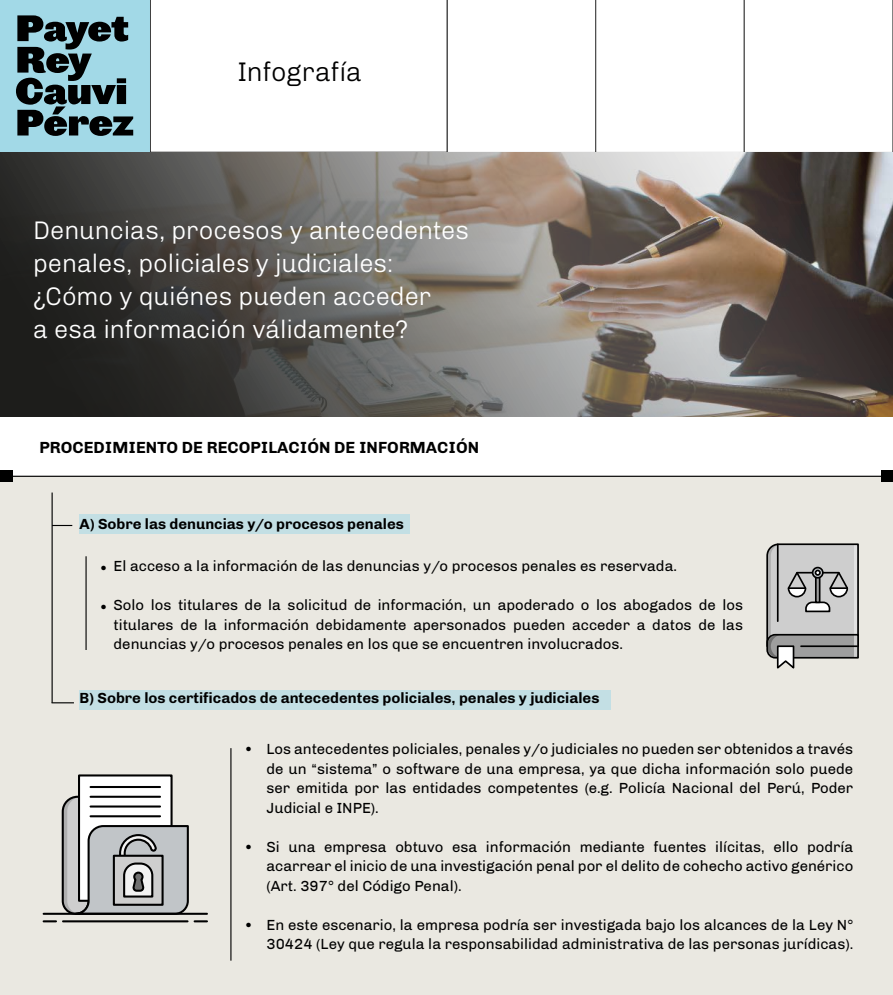
<style>
.page{position:relative;width:893px;height:995px;background:#fff}
.page>*{position:absolute;margin:0;border:0;box-sizing:border-box;transform-origin:0 0}
.t1{font:300 27px "Chivo";letter-spacing:-.015em;color:#010000}
.t2{font:300 25.5px/33px "Chivo";letter-spacing:-.005em;color:#fff}
.t3{font:700 16.5px "Chivo";color:#000}
.t4{font:15px/19.5px "Chivo";color:#000;text-align:justify}
.t5{font:700 15px "Chivo";color:#000}
</style>
<div class="page">
<div style="left:1px;top:0;width:149px;height:152px;background:#a2d9e7"></div>
<svg style="left:16px;top:15px;width:117px;height:121px"></svg>
<svg style="left:150px;top:0;width:297px;height:152px"></svg>
<svg style="left:447px;top:0;width:446px;height:152px"></svg>
<svg style="left:0;top:152px;width:893px;height:264px;background:#66605b"></svg>
<div style="left:0;top:476px;width:893px;height:519px;background:#eae8e1"></div>
<hr style="left:1px;top:475px;width:881px;height:2px;background:#000">
<div style="left:882px;top:470px;width:11px;height:12px;background:#000"></div>
<div style="left:0;top:470px;width:12px;height:12px;background:#000"></div>
<hr style="left:85px;top:556px;width:2px;height:94px;background:#000">
<hr style="left:230px;top:748px;width:1px;height:212px;background:#000">
<hr style="left:52px;top:492px;width:1px;height:211px;background:#000">
<svg style="left:53px;top:525px;width:19px;height:1px"></svg>
<div style="left:79px;top:514px;width:330px;height:20px;background:#c3dfe4"></div>
<div style="left:79px;top:690px;width:532px;height:19px;background:#c3dfe4"></div>
<svg style="left:52px;top:702px;width:22px;height:1px"></svg>
<svg style="left:766px;top:543px;width:93px;height:126px;background:#adadac"></svg>
<div style="left:79px;top:775px;width:93px;height:125px;background:#fff"></div>
<div style="left:78px;top:774px;width:95px;height:127px;border:2px solid #000"></div>
<hr style="left:91px;top:786px;width:69px;height:2px;background:#000">
<svg style="left:44px;top:794px;width:163px;height:128px"></svg>
<h1 class="t1" style="left:237px;top:52px;width:126px">Infografía</h1>
<h2 class="t2" style="left:33px;top:212px;width:437px">Denuncias, procesos y antecedentes penales, policiales y judiciales: ¿Cómo y quiénes pueden acceder<br>a esa información válidamente?</h2>
<p class="t3" style="left:39px;top:437px;width:441px">PROCEDIMIENTO DE RECOPILACIÓN DE INFORMACIÓN</p>
<p class="t5" style="left:80px;top:514px;width:326px">A) Sobre las denuncias y/o procesos penales</p>
<p class="t4" style="left:99px;top:558px;width:10px">•</p>
<p class="t4" style="left:99px;top:597px;width:10px">•</p>
<p class="t4" style="left:114px;top:556px;width:565px">El acceso a la información de las denuncias y/o procesos penales es reservada.</p>
<p class="t4" style="left:114px;top:595px;width:631px">Solo los titulares de la solicitud de información, un apoderado o los abogados de los titulares de la información debidamente apersonados pueden acceder a datos de las denuncias y/o procesos penales en los que se encuentren involucrados.</p>
<p class="t5" style="left:80px;top:689px;width:521px">B) Sobre los certificados de antecedentes policiales, penales y judiciales</p>
<p class="t4" style="left:244px;top:739px;width:10px">•</p>
<p class="t4" style="left:244px;top:836px;width:10px">•</p>
<p class="t4" style="left:244px;top:914px;width:10px">•</p>
<p class="t4" style="left:266px;top:739px;width:588px">Los antecedentes policiales, penales y/o judiciales no pueden ser obtenidos a través de un “sistema” o software de una empresa, ya que dicha información solo puede ser emitida por las entidades competentes (e.g. Policía Nacional del Perú, Poder Judicial e INPE).</p>
<p class="t4" style="left:266px;top:836px;width:588px">Si una empresa obtuvo esa información mediante fuentes ilícitas, ello podría acarrear el inicio de una investigación penal por el delito de cohecho activo genérico (Art. 397° del Código Penal).</p>
<p class="t4" style="left:266px;top:914px;width:588px">En este escenario, la empresa podría ser investigada bajo los alcances de la Ley N°<br>30424 (Ley que regula la responsabilidad administrativa de las personas jurídicas).</p>
</div>
